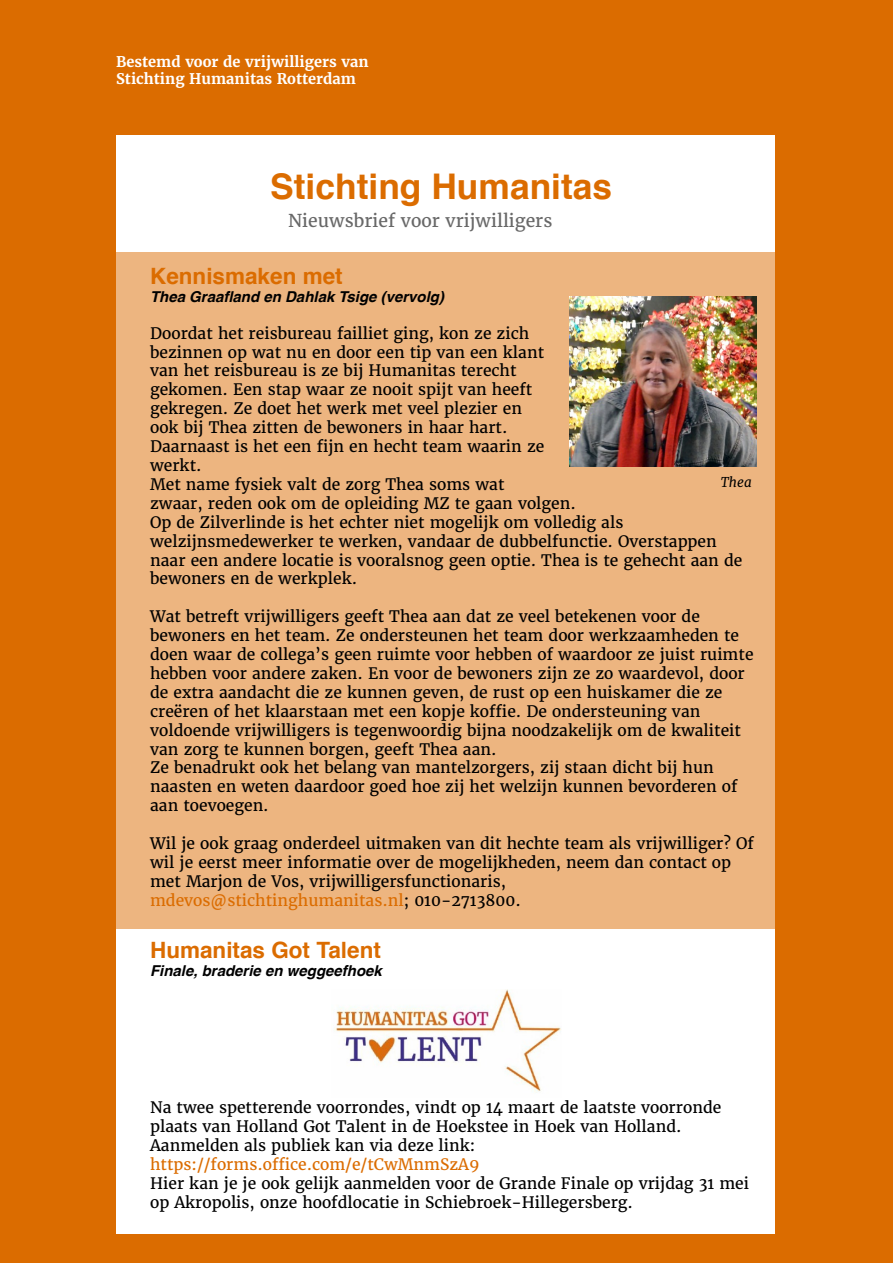
<style>
.page{position:relative;width:893px;height:1263px;background:#db6c00}
.page>*{position:absolute;margin:0;border:0;box-sizing:border-box;transform-origin:0 0}
.t1{font:700 35.4px "Helvetica";color:#db6c00}
.t2{font:700 22.5px "Helvetica";color:#db6c00}
.t3{font:17.7px "Merriweather";color:#686868}
.t4{font:15.75px/18.9px "Merriweather";color:#000}
.t5{font:15.75px "Merriweather";color:#db6c00}
.t6{font:italic 700 15px "Helvetica";color:#000}
.t7{font:700 14.7px/17.5px "Merriweather";color:#fff}
.t8{font:italic 13.5px "Merriweather";color:#000}
.s1{color:#db6c00}
</style>
<div class="page">
<div style="left:116px;top:136px;width:659px;height:1098px;background:#fff"></div>
<div style="left:114px;top:252px;width:661px;height:676px;background:#edb580"></div>
<img style="left:334px;top:990px;width:227px;height:103px">
<img style="left:570px;top:296px;width:186px;height:171px">
<p class="t7" style="left:116px;top:52px;width:254px">Bestemd voor de vrijwilligers van<br>Stichting Humanitas Rotterdam</p>
<h1 class="t1" style="left:270px;top:158px;width:343px">Stichting Humanitas</h1>
<p class="t3" style="left:288px;top:209px;width:266px">Nieuwsbrief voor vrijwilligers</p>
<h2 class="t2" style="left:150px;top:258px;width:194px">Kennismaken met</h2>
<p class="t6" style="left:150px;top:284px;width:295px">Thea Graafland en Dahlak Tsige (vervolg)</p>
<p class="t4" style="left:150px;top:324px;width:594px">Doordat het reisbureau failliet ging, kon ze zich<br>bezinnen op wat nu en door een tip van een klant<br>van het reisbureau is ze bij Humanitas terecht<br>gekomen. Een stap waar ze nooit spijt van heeft<br>gekregen. Ze doet het werk met veel plezier en<br>ook bij Thea zitten de bewoners in haar hart.<br>Daarnaast is het een fijn en hecht team waarin ze<br>werkt.<br>Met name fysiek valt de zorg Thea soms wat<br>zwaar, reden ook om de opleiding MZ te gaan volgen.<br>Op de Zilverlinde is het echter niet mogelijk om volledig als welzijnsmedewerker te werken, vandaar de dubbelfunctie. Overstappen naar een andere locatie is vooralsnog geen optie. Thea is te gehecht aan de bewoners en de werkplek.</p>
<p class="t4" style="left:150px;top:607px;width:605px">Wat betreft vrijwilligers geeft Thea aan dat ze veel betekenen voor de bewoners en het team. Ze ondersteunen het team door werkzaamheden te doen waar de collega’s geen ruimte voor hebben of waardoor ze juist ruimte hebben voor andere zaken. En voor de bewoners zijn ze zo waardevol, door de extra aandacht die ze kunnen geven, de rust op een huiskamer die ze creëren of het klaarstaan met een kopje koffie. De ondersteuning van voldoende vrijwilligers is tegenwoordig bijna noodzakelijk om de kwaliteit van zorg te kunnen borgen, geeft Thea aan.<br>Ze benadrukt ook het belang van mantelzorgers, zij staan dicht bij hun naasten en weten daardoor goed hoe zij het welzijn kunnen bevorderen of aan toevoegen.</p>
<p class="t4" style="left:150px;top:834px;width:605px">Wil je ook graag onderdeel uitmaken van dit hechte team als vrijwilliger? Of wil je eerst meer informatie over de mogelijkheden, neem dan contact op met Marjon de Vos, vrijwilligersfunctionaris, <span class="s1">mdevos@stichtinghumanitas.nl</span>; 010-2713800.</p>
<p class="t8" style="left:721px;top:474px;width:33px">Thea</p>
<h2 class="t2" style="left:150px;top:932px;width:232px">Humanitas Got Talent</h2>
<p class="t6" style="left:150px;top:958px;width:233px">Finale, braderie en weggeefhoek</p>
<p class="t4" style="left:150px;top:1098px;width:573px">Na twee spetterende voorrondes, vindt op 14 maart de laatste voorronde plaats van Holland Got Talent in de Hoekstee in Hoek van Holland.<br>Aanmelden als publiek kan via deze link:</p>
<p class="t5" style="left:150px;top:1154px;width:331px">https://forms.office.com/e/tCwMnmSzA9</p>
<p class="t4" style="left:150px;top:1173px;width:600px">Hier kan je je ook gelijk aanmelden voor de Grande Finale op vrijdag 31 mei op Akropolis, onze hoofdlocatie in Schiebroek-Hillegersberg.</p>
</div>
